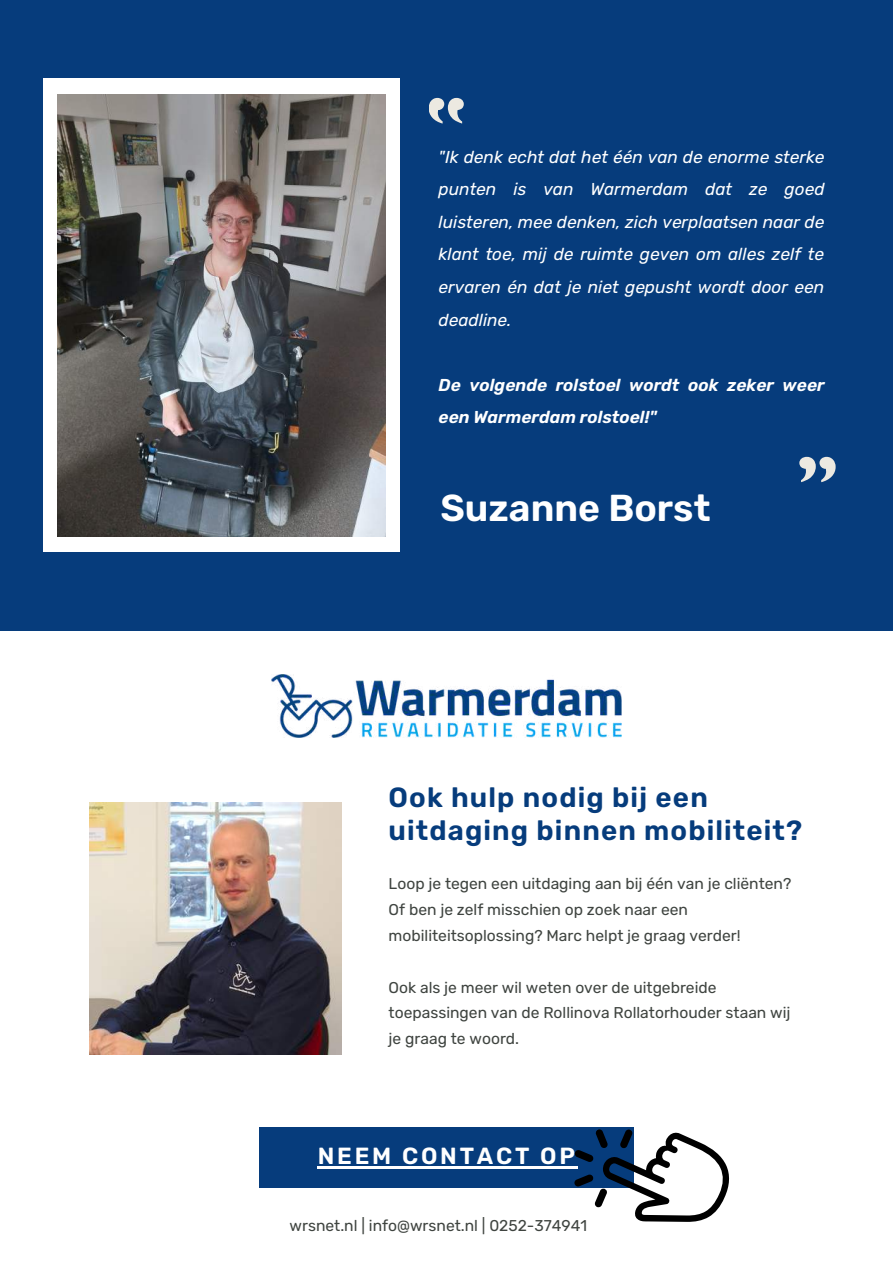
<style>
.page{position:relative;width:893px;height:1264px;background:#fff}
.page>*{position:absolute;margin:0;border:0;box-sizing:border-box;transform-origin:0 0}
.t1{font:600 37.5px "Rubik";color:#fff}
.t2{font:600 27.75px/32.5px "Rubik";letter-spacing:.04em;color:#063c7c}
.t3{font:600 23.4px "Rubik";letter-spacing:.12em;color:#fff}
.t4{font:italic 17.25px/32.5px "Rubik";color:#fff;text-align:justify}
.t5{font:italic 600 17.25px/32.5px "Rubik";color:#fff}
.t6{font:15.6px/25.8px "Rubik";color:#3f4440}
</style>
<div class="page">
<div style="left:0;top:0;width:892px;height:630px;background:#063c7c"></div>
<div style="left:43px;top:78px;width:356px;height:474px;background:#fff"></div>
<img style="left:57px;top:94px;width:328px;height:442px">
<svg style="left:429px;top:97px;width:35px;height:27px"></svg>
<svg style="left:799px;top:456px;width:37px;height:27px"></svg>
<img style="left:89px;top:802px;width:252px;height:252px">
<div style="left:259px;top:1126px;width:374px;height:61px;background:#063c7c"></div>
<hr style="left:318px;top:1166px;width:260px;height:2px;background:#fff">
<svg style="left:572px;top:1126px;width:158px;height:96px"></svg>
<img style="left:271px;top:675px;width:350px;height:63px">
<p class="t4" style="left:438px;top:140px;width:387px">"Ik denk echt dat het één van de enorme sterke punten is van Warmerdam dat ze goed luisteren, mee denken, zich verplaatsen naar de klant toe, mij de ruimte geven om alles zelf te ervaren én dat je niet gepusht wordt door een deadline.</p>
<p class="t5" style="left:438px;top:368px;width:387px">De volgende rolstoel wordt ook zeker weer een Warmerdam rolstoel!"</p>
<h1 class="t1" style="left:440px;top:486px;width:271px">Suzanne Borst</h1>
<h2 class="t2" style="left:388px;top:781px;width:415px">Ook hulp nodig bij een uitdaging binnen mobiliteit?</h2>
<p class="t6" style="left:388px;top:870px;width:404px">Loop je tegen een uitdaging aan bij één van je cliënten?<br>Of ben je zelf misschien op zoek naar een mobiliteitsoplossing? Marc helpt je graag verder!</p>
<p class="t6" style="left:388px;top:974px;width:403px">Ook als je meer wil weten over de uitgebreide toepassingen van de Rollinova Rollatorhouder staan wij je graag te woord.</p>
<h3 class="t3" style="left:318px;top:1142px;width:259px">NEEM CONTACT OP</h3>
<p class="t6" style="left:289px;top:1212px;width:299px">wrsnet.nl | info@wrsnet.nl | 0252-374941</p>
</div>
